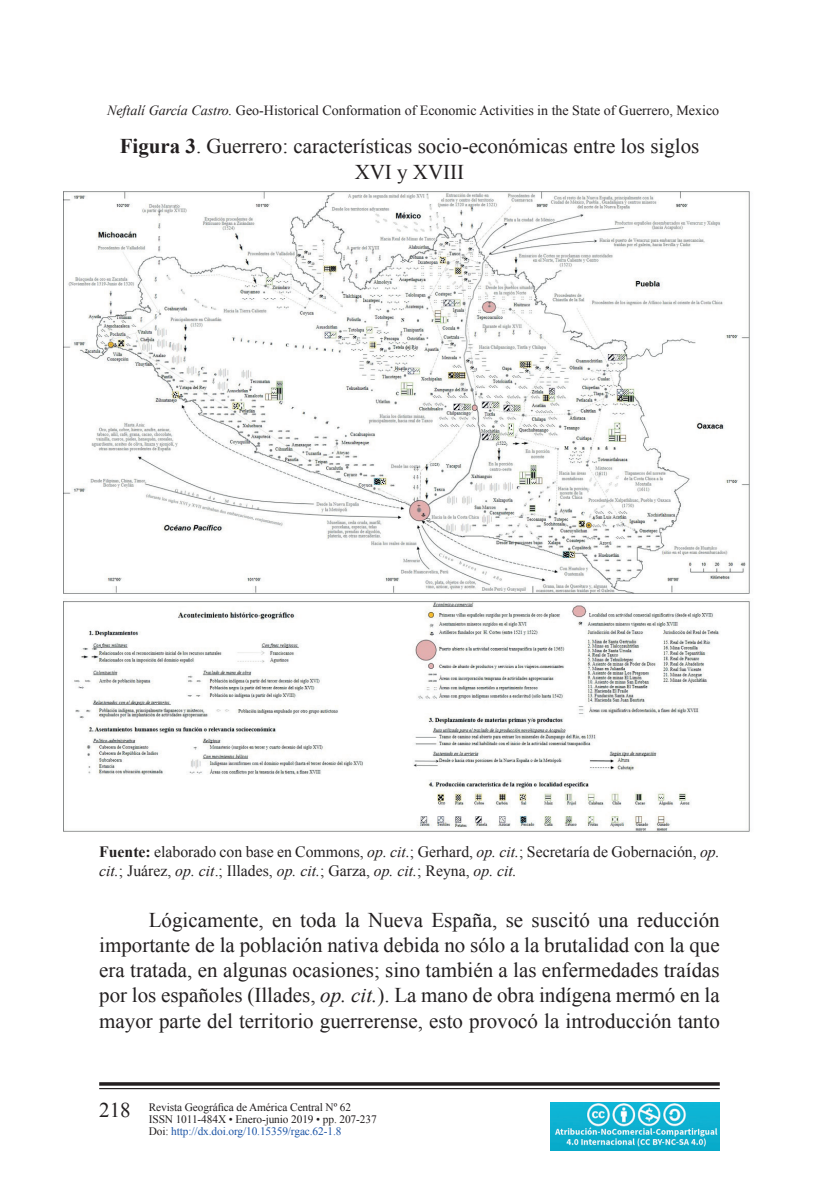
<style>
.page{position:relative;width:819px;height:1197px;background:#fff}
.page>*{position:absolute;margin:0;border:0;box-sizing:border-box;transform-origin:0 0}
.t1{font:21px/25.2px "Times New Roman";color:#231f20;text-align:center}
.t2{font:15.75px/18.9px "Times New Roman";color:#231f20}
.t3{font:14px "Times New Roman";color:#231f20}
.t4{font:11.38px/12.2px "Times New Roman";letter-spacing:-.01em;color:#231f20}
.s1{font-style:italic}
.s2{font-weight:700}
.s3{font-size:21px}
.s4{color:#1e56a6}
</style>
<div class="page">
<svg style="left:99px;top:1082px;width:621px;height:4px;background:#3e3a3b"></svg>
<hr style="left:99px;top:1088px;width:621px;height:1px;background:#231f20">
<img style="left:550px;top:1103px;width:170px;height:47px">
<img style="left:64px;top:191px;width:686px;height:641px">
<p class="t3" style="left:107px;top:101px;width:614px"><span class="s1">Neftalí García Castro.</span> Geo-Historical Conformation of Economic Activities in the State of Guerrero, Mexico</p>
<p class="t1" style="left:120px;top:134px;width:581px"><span class="s2">Figura 3</span>. Guerrero: características socio-económicas entre los siglos<br>XVI y XVIII</p>
<p class="t2" style="left:99px;top:842px;width:622px"><span class="s2">Fuente:</span> elaborado con base en Commons, <span class="s1">op. cit.</span>; Gerhard, <span class="s1">op. cit.</span>; Secretaría de Gobernación, <span class="s1">op. cit.</span>; Juárez, <span class="s1">op. cit</span>.; Illades, <span class="s1">op. cit.</span>; Garza, <span class="s1">op. cit.</span>; Reyna, <span class="s1">op. cit.</span></p>
<p class="t1" style="left:99px;top:907px;width:622px;text-align:justify;text-indent:50px">Lógicamente, en toda la Nueva España, se suscitó una reducción importante de la población nativa debida no sólo a la brutalidad con la que era tratada, en algunas ocasiones; sino también a las enfermedades traídas por los españoles (Illades, <span class="s1">op. cit.</span>). La mano de obra indígena mermó en la mayor parte del territorio guerrerense, esto provocó la introducción tanto</p>
<p class="t4" style="left:149px;top:1101px;width:229px;text-indent:-50px"><span class="s3">218</span> Revista Geográfica de América Central Nº 62<br>ISSN 1011-484X • Enero-junio 2019 • pp. 207-237<br>Doi: <span class="s4">http://dx.doi.org/10.15359/rgac.62-1.8</span></p>
</div>
